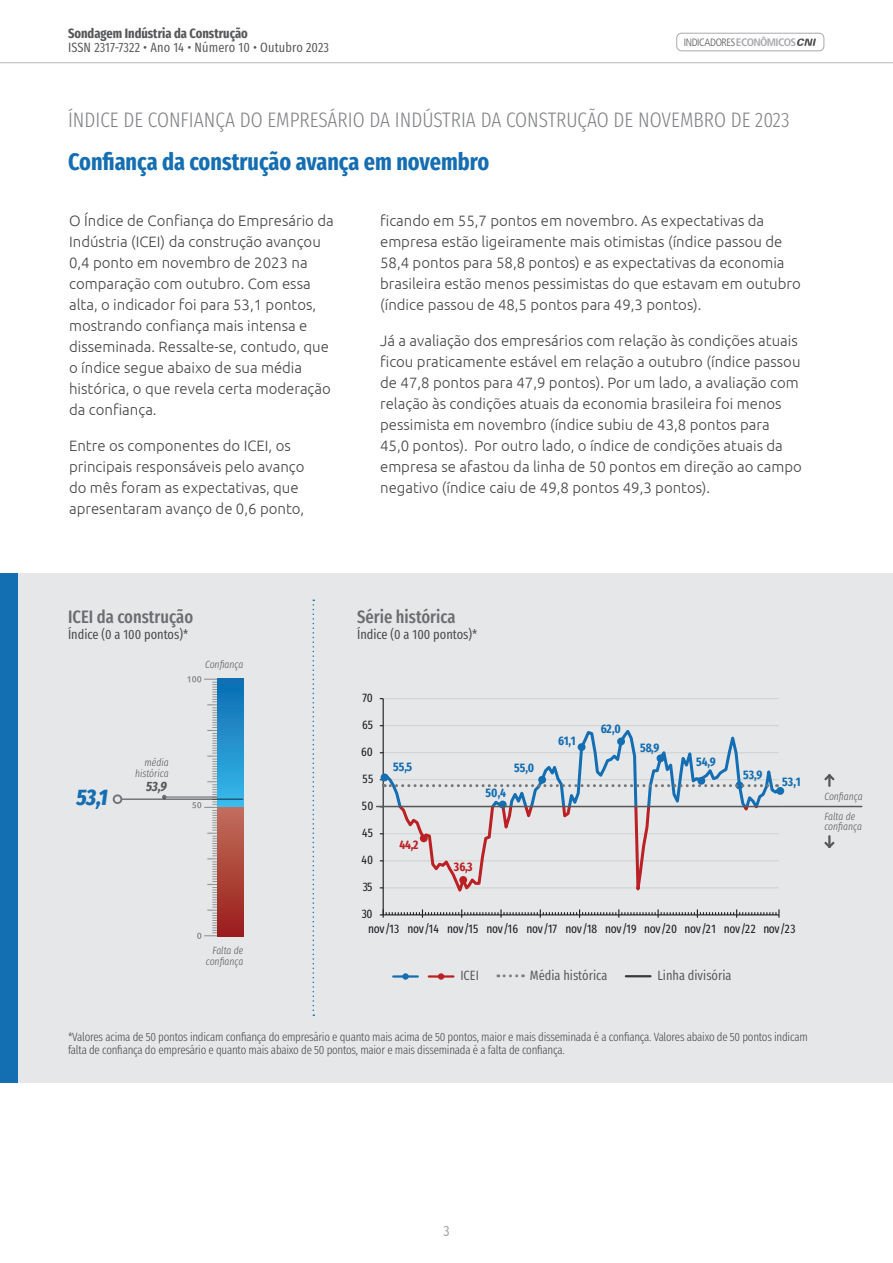
<style>
.page{position:relative;width:893px;height:1263px;background:#fff}
.page>*{position:absolute;margin:0;border:0;box-sizing:border-box;transform-origin:0 0}
.SUBTITULO_azul{font:700 24px "Fira Sans Compressed";color:#156eb1}
.GRA_TAB_-_Subtítulo_preto{font:italic 800 22.5px "Fira Sans Compressed";color:#146eb2}
.SECÇÃO{font:300 21px "Fira Sans Compressed";color:#808285}
.GRA_TAB_-Título_cinza_escuro{font:500 18px "Fira Sans Compressed";color:#6c6d70}
.TEXTO_corrido{font:300 15px/21px "Ubuntu";color:#454647}
.t1{font:15px "Fira Sans Compressed";color:#454647}
.inGRA_legendas{font:13.5px "Fira Sans Compressed";color:#57585a}
.GRA_TAB_-_Subtítulo_preto-2{font:13.5px "Fira Sans Compressed";color:#454647}
.t2{font:700 13.5px "Fira Sans Compressed";color:#57585a}
.t3{font:italic 700 13.5px "Fira Sans Compressed";color:#57585a}
.t4{font:12.45px "Fira Sans Compressed";letter-spacing:-.025em;color:#1b1f22}
.t5{font:700 12.45px "Fira Sans Compressed";color:#146eb2}
.t6{font:700 12.45px "Fira Sans Compressed";color:#ba2024}
.GRA_TAB_-_NOTAS{font:300 12px/13.5px "Fira Sans Compressed";letter-spacing:-.02em;color:#454647}
.t7{font:300 condensed 10.65px "Frutiger LT Pro";letter-spacing:-.035em;color:#57585a}
.inGRA_legendas-2{font:italic 300 10.5px "Fira Sans Compressed";color:#57585a}
.s1{font-weight:700;font-size:10.8px;color:#a8a9ad}
</style>
<div class="page">
<hr style="left:0;top:62px;width:893px;height:1px;background:#808285">
<div style="left:676px;top:33px;width:148px;height:18px;border:1px solid #a8a9ad;border-radius:5px"></div>
<svg style="left:797px;top:39px;width:19px;height:7px"></svg>
<div style="left:0;top:573px;width:893px;height:509px;background:#e6e7e9"></div>
<hr style="left:383px;top:698px;width:396px;height:1px;background:#cfd1d0">
<hr style="left:383px;top:699px;width:1px;height:216px;background:#1b1f22">
<div style="left:776px;top:787px;width:8px;height:8px;background:#146eb2;border-radius:50%"></div>
<div style="left:0;top:573px;width:17px;height:509px;background:#146eb2"></div>
<svg style="left:313px;top:599px;width:1px;height:417px"></svg>
<svg style="left:187px;top:676px;width:31px;height:263px"></svg>
<div style="left:217px;top:679px;width:26px;height:128px;background:linear-gradient(to bottom,#0b6cb1,#39b9eb)"></div>
<div style="left:217px;top:807px;width:26px;height:129px;background:linear-gradient(to bottom,#c16f5d,#9b1d1a)"></div>
<hr style="left:164px;top:796px;width:53px;height:2px;background:#6c6d70">
<hr style="left:121px;top:798px;width:122px;height:2px;background:#808285">
<div style="left:113px;top:794px;width:9px;height:10px;border:2px solid #808285;border-radius:50%"></div>
<svg style="left:380px;top:725px;width:399px;height:193px"></svg>
<svg style="left:402px;top:973px;width:7px;height:7px"></svg>
<hr style="left:393px;top:975px;width:25px;height:3px;background:#146eb2">
<div style="left:438px;top:973px;width:6px;height:7px;background:#ba2024;border-radius:50%"></div>
<hr style="left:429px;top:975px;width:24px;height:3px;background:#ba2024">
<svg style="left:498px;top:974px;width:25px;height:3px"></svg>
<hr style="left:626px;top:975px;width:24px;height:2px;background:#36393c">
<svg style="left:824px;top:774px;width:10px;height:13px"></svg>
<svg style="left:824px;top:835px;width:10px;height:13px"></svg>
<hr style="left:377px;top:806px;width:485px;height:1px;background:#57585a">
<p class="t2" style="left:68px;top:22px;width:181px">Sondagem Indústria da Construção</p>
<p class="inGRA_legendas" style="left:68px;top:37px;width:263px">ISSN 2317-7322 • Ano 14 • Número 10 • Outubro 2023</p>
<p class="t7" style="left:684px;top:36px;width:114px">INDICADORES<span class="s1">ECONÔMICOS</span></p>
<p class="SECÇÃO" style="left:68px;top:105px;width:723px">ÍNDICE DE CONFIANÇA DO EMPRESÁRIO DA INDÚSTRIA DA CONSTRUÇÃO DE NOVEMBRO DE 2023</p>
<p class="SUBTITULO_azul" style="left:68px;top:142px;width:423px">Confiança da construção avança em novembro</p>
<p class="TEXTO_corrido" style="left:380px;top:210px;width:422px">ficando em 55,7 pontos em novembro. As expectativas da empresa estão ligeiramente mais otimistas (índice passou de 58,4 pontos para 58,8 pontos) e as expectativas da economia brasileira estão menos pessimistas do que estavam em outubro (índice passou de 48,5 pontos para 49,3 pontos).</p>
<p class="TEXTO_corrido" style="left:380px;top:330px;width:423px">Já a avaliação dos empresários com relação às condições atuais ficou praticamente estável em relação a outubro (índice passou de 47,8 pontos para 47,9 pontos). Por um lado, a avaliação com relação às condições atuais da economia brasileira foi menos pessimista em novembro (índice subiu de 43,8 pontos para 45,0 pontos). Por outro lado, o índice de condições atuais da empresa se afastou da linha de 50 pontos em direção ao campo negativo (índice caiu de 49,8 pontos 49,3 pontos).</p>
<p class="TEXTO_corrido" style="left:69px;top:210px;width:266px">O Índice de Confiança do Empresário da Indústria (ICEI) da construção avançou 0,4 ponto em novembro de 2023 na comparação com outubro. Com essa alta, o indicador foi para 53,1 pontos, mostrando confiança mais intensa e disseminada. Ressalte-se, contudo, que o índice segue abaixo de sua média histórica, o que revela certa moderação da confiança.</p>
<p class="TEXTO_corrido" style="left:69px;top:435px;width:237px">Entre os componentes do ICEI, os principais responsáveis pelo avanço do mês foram as expectativas, que apresentaram avanço de 0,6 ponto,</p>
<p class="GRA_TAB_-Título_cinza_escuro" style="left:68px;top:602px;width:127px">ICEI da construção</p>
<p class="GRA_TAB_-_Subtítulo_preto-2" style="left:68px;top:624px;width:122px">Índice (0 a 100 pontos)*</p>
<p class="GRA_TAB_-Título_cinza_escuro" style="left:357px;top:602px;width:100px">Série histórica</p>
<p class="GRA_TAB_-_Subtítulo_preto-2" style="left:357px;top:624px;width:122px">Índice (0 a 100 pontos)*</p>
<p class="inGRA_legendas-2" style="left:205px;top:657px;width:40px">Confiança</p>
<p class="t4" style="left:362px;top:688px;width:12px">70</p>
<p class="GRA_TAB_-_Subtítulo_preto" style="left:76px;top:777px;width:33px">53,1</p>
<p class="inGRA_legendas-2" style="left:145px;top:755px;width:26px">média</p>
<p class="inGRA_legendas-2" style="left:135px;top:766px;width:35px">histórica</p>
<p class="t3" style="left:146px;top:775px;width:22px">53,9</p>
<p class="t4" style="left:362px;top:715px;width:12px">65</p>
<p class="t4" style="left:361px;top:742px;width:13px">60</p>
<p class="t4" style="left:363px;top:769px;width:12px">55</p>
<p class="t4" style="left:362px;top:796px;width:13px">50</p>
<p class="t4" style="left:362px;top:823px;width:12px">45</p>
<p class="t5" style="left:393px;top:756px;width:21px">55,5</p>
<p class="t5" style="left:485px;top:782px;width:22px">50,4</p>
<p class="t5" style="left:514px;top:757px;width:21px">55,0</p>
<p class="t5" style="left:558px;top:730px;width:19px">61,1</p>
<p class="t5" style="left:601px;top:718px;width:21px">62,0</p>
<p class="t5" style="left:640px;top:737px;width:21px">58,9</p>
<p class="t5" style="left:696px;top:752px;width:21px">54,9</p>
<p class="t5" style="left:743px;top:764px;width:21px">53,9</p>
<p class="t5" style="left:782px;top:772px;width:20px">53,1</p>
<p class="inGRA_legendas-2" style="left:824px;top:789px;width:40px">Confiança</p>
<p class="inGRA_legendas-2" style="left:824px;top:809px;width:32px">Falta de</p>
<p class="inGRA_legendas-2" style="left:824px;top:819px;width:39px">confiança</p>
<p class="t6" style="left:400px;top:835px;width:20px">44,2</p>
<p class="t4" style="left:362px;top:850px;width:13px">40</p>
<p class="t6" style="left:454px;top:856px;width:20px">36,3</p>
<p class="t4" style="left:363px;top:877px;width:11px">35</p>
<p class="t4" style="left:362px;top:904px;width:12px">30</p>
<p class="t4" style="left:368px;top:919px;width:429px">nov/13 nov/14 nov/15 nov/16 nov/17 nov/18 nov/19 nov/20 nov/21 nov/22 nov/23</p>
<p class="inGRA_legendas-2" style="left:213px;top:943px;width:32px">Falta de</p>
<p class="inGRA_legendas-2" style="left:206px;top:954px;width:39px">confiança</p>
<p class="inGRA_legendas" style="left:460px;top:965px;width:20px">ICEI</p>
<p class="inGRA_legendas" style="left:530px;top:965px;width:79px">Média histórica</p>
<p class="inGRA_legendas" style="left:657px;top:965px;width:76px">Linha divisória</p>
<p class="GRA_TAB_-_NOTAS" style="left:68px;top:1030px;width:741px">*Valores acima de 50 pontos indicam confiança do empresário e quanto mais acima de 50 pontos, maior e mais disseminada é a confiança. Valores abaixo de 50 pontos indicam falta de confiança do empresário e quanto mais abaixo de 50 pontos, maior e mais disseminada é a falta de confiança.</p>
<p class="t1" style="left:443px;top:1219px;width:8px">3</p>
</div>
